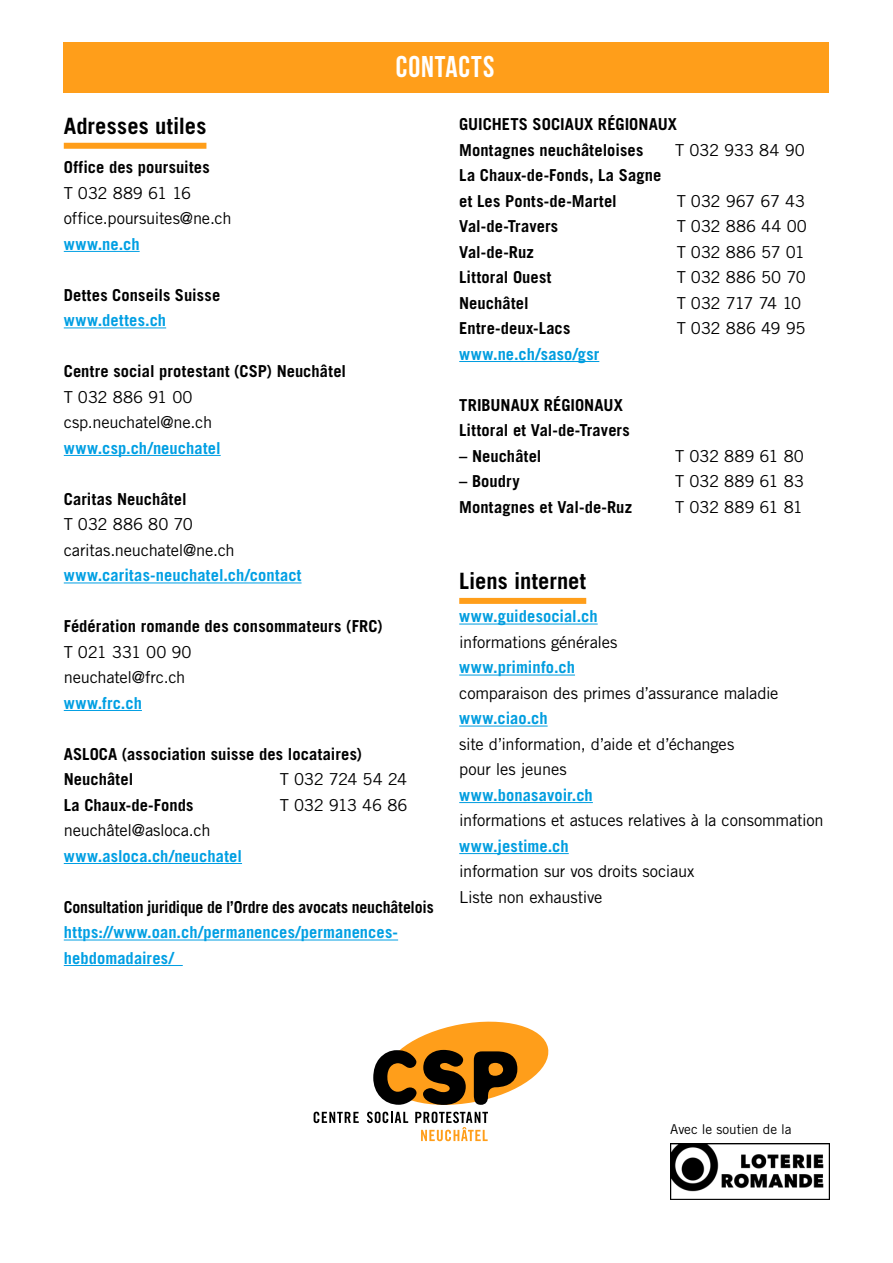
<style>
.page{position:relative;width:893px;height:1263px;background:#fff}
.page>*{position:absolute;margin:0;border:0;box-sizing:border-box;transform-origin:0 0}
.t1{font:700 30px "Bebas Neue";letter-spacing:.03em;color:#fff}
.t2{font:700 22.5px "Trade Gothic LT Std";letter-spacing:.005em;color:#000}
.t3{font:16.5px/25.5px "Trade Gothic LT Std";letter-spacing:-.015em;color:#000}
.t4{font:700 16.5px/25.5px "Trade Gothic LT Std";letter-spacing:.005em;color:#000}
.t5{font:700 16.5px/25.5px "Trade Gothic LT Std";letter-spacing:.005em;color:#009fe3}
.t6{font:700 16.5px "Trade Gothic LT Std";letter-spacing:.005em;color:#009ddf}
.t7{font:700 16.5px "Trade Gothic LT Std";letter-spacing:.005em;color:#000;scale:.96 1}
.t8{font:16.5px "Trade Gothic LT Std";letter-spacing:-.035em;color:#000}
.t9{font:16.5px "Trade Gothic LT Std";letter-spacing:.005em;color:#000}
.t10{font:16.5px "Trade Gothic LT Std";letter-spacing:-.06em;color:#000}
.t11{font:13.5px "Trade Gothic LT Std";letter-spacing:-.005em;color:#000}
</style>
<div class="page">
<img style="left:670px;top:1144px;width:159px;height:55px">
<svg style="left:314px;top:1112px;width:45px;height:11px"></svg>
<svg style="left:367px;top:1021px;width:182px;height:120px"></svg>
<div style="left:64px;top:143px;width:142px;height:6px;background:#ff9e1a"></div>
<hr style="left:64px;top:251px;width:76px;height:1px;background:#009fe3">
<hr style="left:64px;top:327px;width:102px;height:1px;background:#009fe3">
<hr style="left:64px;top:455px;width:157px;height:1px;background:#009fe3">
<hr style="left:64px;top:582px;width:238px;height:1px;background:#009fe3">
<hr style="left:64px;top:710px;width:78px;height:1px;background:#009fe3">
<hr style="left:64px;top:863px;width:178px;height:1px;background:#009fe3">
<hr style="left:64px;top:939px;width:334px;height:1px;background:#009fe3">
<hr style="left:64px;top:965px;width:119px;height:1px;background:#009fe3">
<hr style="left:459px;top:361px;width:140px;height:1px;background:#009ddf">
<div style="left:459px;top:598px;width:127px;height:6px;background:#ff9e1a"></div>
<hr style="left:459px;top:624px;width:139px;height:1px;background:#009ddf">
<hr style="left:459px;top:675px;width:116px;height:1px;background:#009ddf">
<hr style="left:459px;top:726px;width:89px;height:1px;background:#009ddf">
<hr style="left:459px;top:802px;width:134px;height:1px;background:#009ddf">
<hr style="left:459px;top:853px;width:110px;height:1px;background:#009ddf">
<div style="left:64px;top:43px;width:765px;height:50px;background:#ff9e1a"></div>
<h1 class="t1" style="left:396px;top:51px;width:100px">CONTACTS</h1>
<h2 class="t2" style="left:64px;top:112px;width:144px">Adresses utiles</h2>
<p class="t4" style="left:64px;top:154px;width:148px">Office des poursuites</p>
<p class="t3" style="left:64px;top:180px;width:169px">T 032 889 61 16 office.poursuites@ne.ch</p>
<p class="t5" style="left:64px;top:231px;width:77px">www.ne.ch</p>
<p class="t4" style="left:64px;top:282px;width:158px">Dettes Conseils Suisse</p>
<p class="t5" style="left:64px;top:307px;width:104px">www.dettes.ch</p>
<p class="t4" style="left:64px;top:358px;width:284px">Centre social protestant (CSP) Neuchâtel</p>
<p class="t3" style="left:64px;top:384px;width:150px">T 032 886 91 00 csp.neuchatel@ne.ch</p>
<p class="t5" style="left:64px;top:435px;width:158px">www.csp.ch/neuchatel</p>
<p class="t4" style="left:64px;top:486px;width:124px">Caritas Neuchâtel</p>
<p class="t3" style="left:64px;top:511px;width:172px">T 032 886 80 70 caritas.neuchatel@ne.ch</p>
<p class="t5" style="left:64px;top:562px;width:239px">www.caritas-neuchatel.ch/contact</p>
<p class="t4" style="left:64px;top:613px;width:320px">Fédération romande des consommateurs (FRC)</p>
<p class="t3" style="left:64px;top:639px;width:129px">T 021 331 00 90 neuchatel@frc.ch</p>
<p class="t5" style="left:64px;top:690px;width:80px">www.frc.ch</p>
<p class="t4" style="left:64px;top:741px;width:300px">ASLOCA (association suisse des locataires)<br>Neuchâtel</p>
<p class="t8" style="left:280px;top:769px;width:129px">T 032 724 54 24</p>
<p class="t4" style="left:64px;top:792px;width:131px">La Chaux-de-Fonds</p>
<p class="t3" style="left:280px;top:792px;width:129px">T 032 913 46 86</p>
<p class="t3" style="left:64px;top:817px;width:148px">neuchâtel@asloca.ch</p>
<p class="t5" style="left:64px;top:843px;width:180px">www.asloca.ch/neuchatel</p>
<p class="t7" style="left:64px;top:897px;width:387px">Consultation juridique de l’Ordre des avocats neuchâtelois</p>
<p class="t5" style="left:64px;top:919px;width:336px">https://www.oan.ch/permanences/permanences&shy;hebdomadaires/</p>
<p class="t4" style="left:459px;top:111px;width:219px">GUICHETS SOCIAUX RÉGIONAUX<br>Montagnes neuchâteloises</p>
<p class="t3" style="left:675px;top:137px;width:131px">T 032 933 84 90</p>
<p class="t4" style="left:459px;top:162px;width:204px">La Chaux-de-Fonds, La Sagne et Les Ponts-de-Martel</p>
<p class="t3" style="left:677px;top:188px;width:130px">T 032 967 67 43</p>
<p class="t4" style="left:459px;top:213px;width:101px">Val-de-Travers</p>
<p class="t9" style="left:677px;top:216px;width:132px">T 032 886 44 00</p>
<p class="t4" style="left:459px;top:239px;width:76px">Val-de-Ruz</p>
<p class="t3" style="left:677px;top:239px;width:130px">T 032 886 57 01</p>
<p class="t4" style="left:459px;top:264px;width:94px">Littoral Ouest</p>
<p class="t3" style="left:677px;top:264px;width:131px">T 032 886 50 70</p>
<p class="t4" style="left:459px;top:290px;width:71px">Neuchâtel</p>
<p class="t10" style="left:677px;top:293px;width:126px">T 032 717 74 10</p>
<p class="t4" style="left:459px;top:315px;width:113px">Entre-deux-Lacs</p>
<p class="t3" style="left:677px;top:315px;width:130px">T 032 886 49 95</p>
<p class="t6" style="left:459px;top:344px;width:142px">www.ne.ch/saso/gsr</p>
<p class="t4" style="left:459px;top:392px;width:172px">TRIBUNAUX RÉGIONAUX<br>Littoral et Val-de-Travers</p>
<p class="t4" style="left:459px;top:443px;width:84px">– Neuchâtel</p>
<p class="t3" style="left:675px;top:443px;width:130px">T 032 889 61 80</p>
<p class="t4" style="left:459px;top:468px;width:62px">– Boudry</p>
<p class="t3" style="left:675px;top:468px;width:130px">T 032 889 61 83</p>
<p class="t4" style="left:459px;top:494px;width:174px">Montagnes et Val-de-Ruz</p>
<p class="t3" style="left:675px;top:494px;width:129px">T 032 889 61 81</p>
<h2 class="t2" style="left:459px;top:567px;width:128px">Liens internet</h2>
<p class="t6" style="left:459px;top:606px;width:140px">www.guidesocial.ch</p>
<p class="t3" style="left:459px;top:629px;width:160px">informations générales</p>
<p class="t6" style="left:459px;top:657px;width:117px">www.priminfo.ch</p>
<p class="t3" style="left:459px;top:680px;width:321px">comparaison des primes d’assurance maladie</p>
<p class="t6" style="left:459px;top:708px;width:90px">www.ciao.ch</p>
<p class="t3" style="left:459px;top:731px;width:277px">site d’information, d’aide et d’échanges pour les jeunes</p>
<p class="t6" style="left:459px;top:785px;width:135px">www.bonasavoir.ch</p>
<p class="t3" style="left:459px;top:807px;width:366px">informations et astuces relatives à la consommation</p>
<p class="t6" style="left:459px;top:836px;width:111px">www.jestime.ch</p>
<p class="t3" style="left:459px;top:858px;width:237px">information sur vos droits sociaux<br>Liste non exhaustive</p>
<p class="t11" style="left:670px;top:1121px;width:123px">Avec le soutien de la</p>
</div>
